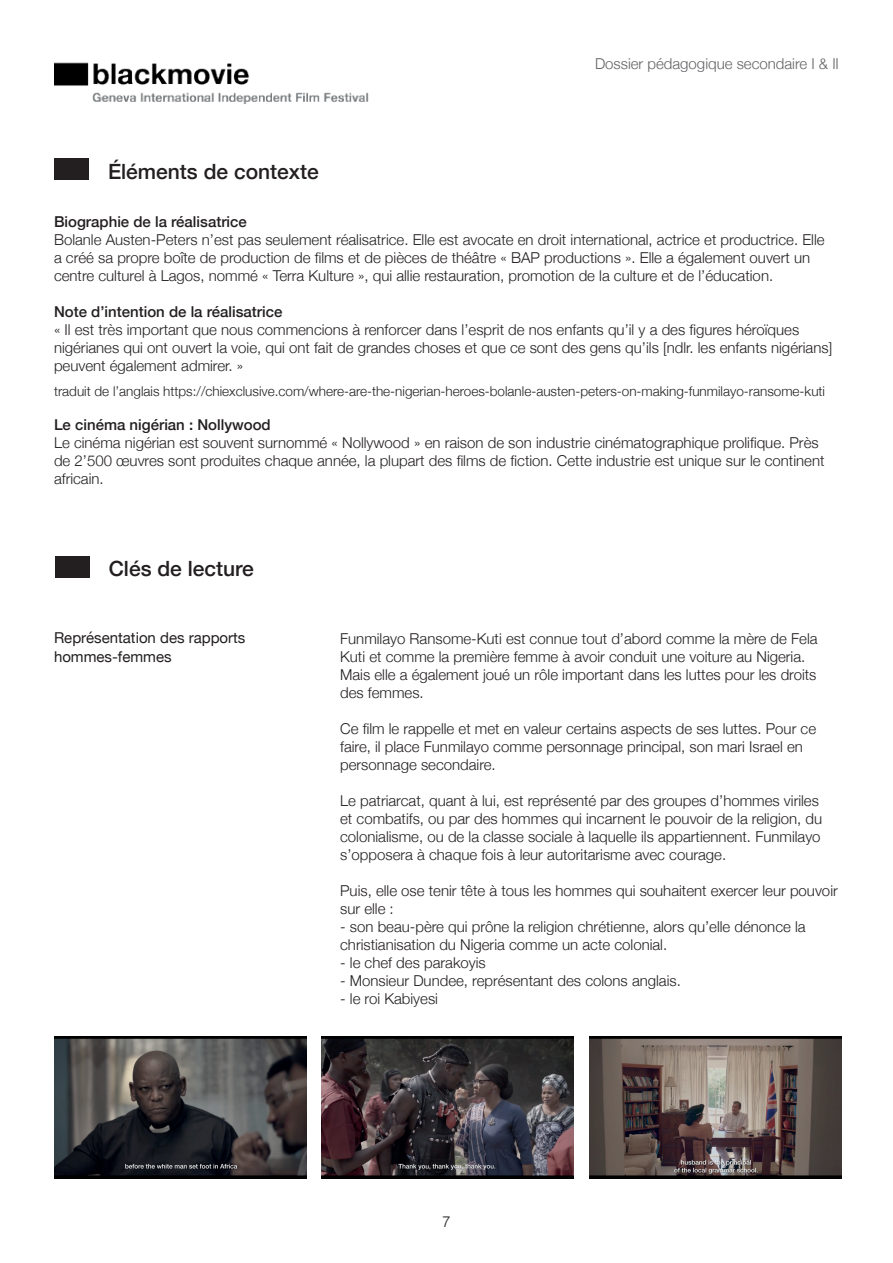
<style>
.page{position:relative;width:893px;height:1263px;background:#fff}
.page>*{position:absolute;margin:0;border:0;box-sizing:border-box;transform-origin:0 0}
.t1{font:500 21px "Helvetica Neue";color:#231f20}
.t2{font:300 15px/18px "Helvetica Neue";color:#231f20}
.t3{font:500 15px "Helvetica Neue";color:#231f20}
.t4{font:15px/18px "Helvetica Neue";color:#231f20}
.t5{font:300 15px "Helvetica Neue";color:#636366}
.t6{font:300 15px "Helvetica";color:#231f20}
.t7{font:300 13.5px "Helvetica Neue";color:#231f20}
</style>
<div class="page">
<img style="left:54px;top:62px;width:315px;height:42px">
<div style="left:54px;top:158px;width:35px;height:22px;background:#231f20"></div>
<div style="left:55px;top:556px;width:34px;height:22px;background:#231f20"></div>
<img style="left:55px;top:1036px;width:252px;height:142px">
<img style="left:321px;top:1036px;width:252px;height:142px">
<img style="left:590px;top:1036px;width:252px;height:142px">
<h1 class="t1" style="left:108px;top:154px;width:212px">Éléments de contexte</h1>
<p class="t5" style="left:595px;top:51px;width:245px">Dossier pédagogique secondaire I &amp; II</p>
<p class="t3" style="left:54px;top:210px;width:194px">Biographie de la réalisatrice</p>
<p class="t2" style="left:54px;top:230px;width:772px">Bolanle Austen-Peters n’est pas seulement réalisatrice. Elle est avocate en droit international, actrice et productrice. Elle a créé sa propre boîte de production de films et de pièces de théâtre « BAP productions ». Elle a également ouvert un centre culturel à Lagos, nommé « Terra Kulture », qui allie restauration, promotion de la culture et de l’éducation.</p>
<p class="t3" style="left:54px;top:300px;width:230px">Note d’intention de la réalisatrice</p>
<p class="t2" style="left:54px;top:320px;width:780px">« Il est très important que nous commencions à renforcer dans l’esprit de nos enfants qu’il y a des figures héroïques nigérianes qui ont ouvert la voie, qui ont fait de grandes choses et que ce sont des gens qu’ils [ndlr. les enfants nigérians] peuvent également admirer. »</p>
<p class="t7" style="left:54px;top:380px;width:773px">traduit de l’anglais https://chiexclusive.com/where-are-the-nigerian-heroes-bolanle-austen-peters-on-making-funmilayo-ransome-kuti</p>
<p class="t3" style="left:54px;top:413px;width:218px">Le cinéma nigérian : Nollywood</p>
<p class="t2" style="left:54px;top:433px;width:772px">Le cinéma nigérian est souvent surnommé « Nollywood » en raison de son industrie cinématographique prolifique. Près de 2’500 œuvres sont produites chaque année, la plupart des films de fiction. Cette industrie est unique sur le continent africain.</p>
<h1 class="t1" style="left:109px;top:552px;width:147px">Clés de lecture</h1>
<p class="t4" style="left:54px;top:630px;width:193px">Représentation des rapports hommes-femmes</p>
<p class="t2" style="left:340px;top:629px;width:479px">Funmilayo Ransome-Kuti est connue tout d’abord comme la mère de Fela Kuti et comme la première femme à avoir conduit une voiture au Nigeria.<br>Mais elle a également joué un rôle important dans les luttes pour les droits des femmes.</p>
<p class="t2" style="left:340px;top:719px;width:477px">Ce film le rappelle et met en valeur certains aspects de ses luttes. Pour ce faire, il place Funmilayo comme personnage principal, son mari Israel en personnage secondaire.</p>
<p class="t2" style="left:340px;top:791px;width:484px">Le patriarcat, quant à lui, est représenté par des groupes d’hommes viriles et combatifs, ou par des hommes qui incarnent le pouvoir de la religion, du colonialisme, ou de la classe sociale à laquelle ils appartiennent. Funmilayo s’opposera à chaque fois à leur autoritarisme avec courage.</p>
<p class="t2" style="left:340px;top:881px;width:499px">Puis, elle ose tenir tête à tous les hommes qui souhaitent exercer leur pouvoir sur elle :</p>
<p class="t2" style="left:340px;top:917px;width:467px">- son beau-père qui prône la religion chrétienne, alors qu’elle dénonce la christianisation du Nigeria comme un acte colonial.</p>
<p class="t2" style="left:340px;top:953px;width:147px">- le chef des parakoyis</p>
<p class="t2" style="left:340px;top:971px;width:342px">- Monsieur Dundee, représentant des colons anglais.</p>
<p class="t2" style="left:340px;top:989px;width:99px">- le roi Kabiyesi</p>
<p class="t6" style="left:442px;top:1209px;width:10px">7</p>
</div>
